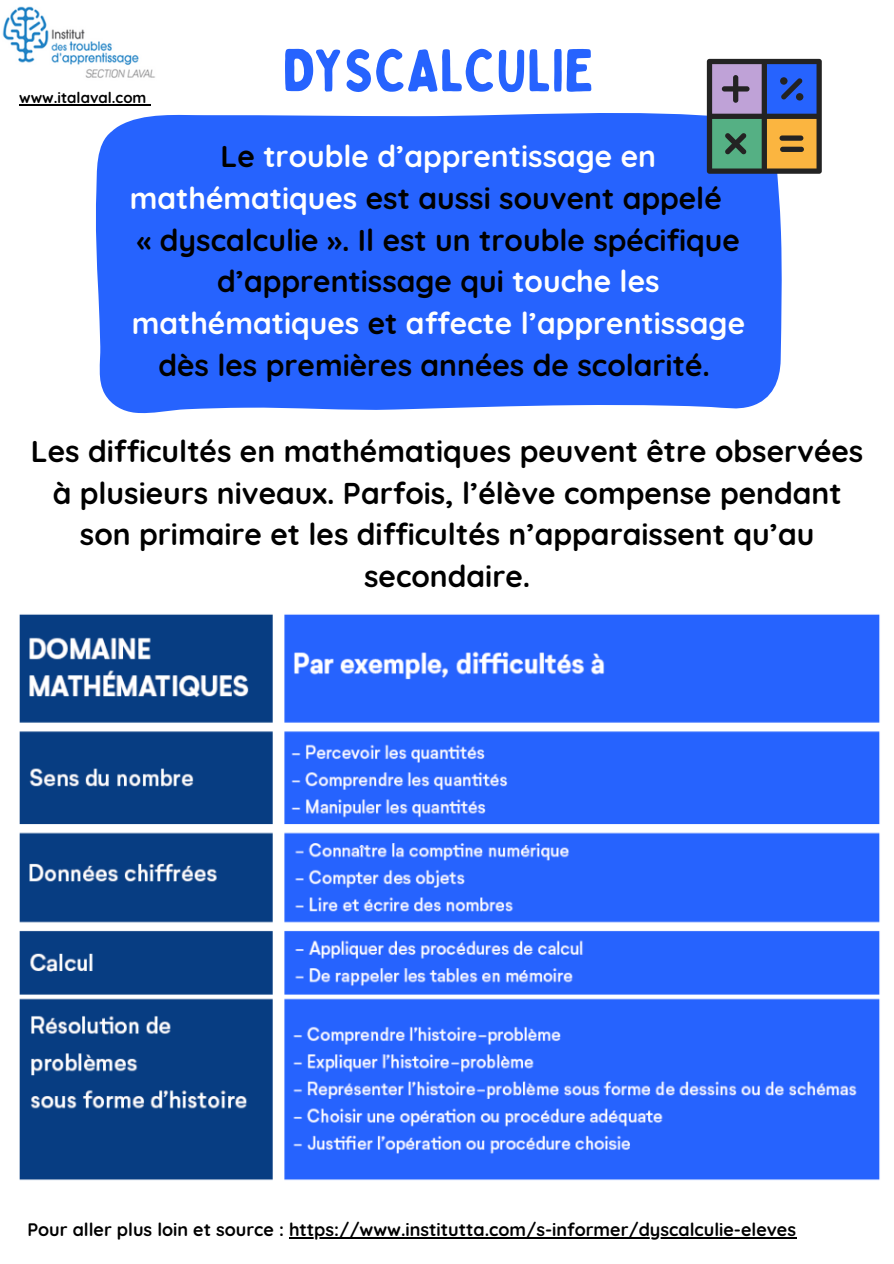
<style>
.page{position:relative;width:894px;height:1264px;background:#fff}
.page>*{position:absolute;margin:0;border:0;box-sizing:border-box;transform-origin:0 0}
.t1{font:59.7px "Bobby Jones Soft";color:#2663fe}
.t2{font:700 30px/41.7px "Quicksand";color:#000;text-align:center}
.t3{font:700 30px "Quicksand";color:#fff}
.t4{font:700 18px "Quicksand";color:#000}
.t5{font:700 15px "Quicksand";color:#000}
.s1{color:#000}
.s2{color:#fff}
</style>
<div class="page">
<img style="left:2px;top:6px;width:153px;height:72px">
<div style="left:96px;top:113px;width:686px;height:301px;background:#2663fe"></div>
<img style="left:19px;top:614px;width:860px;height:567px">
<svg style="left:706px;top:59px;width:115px;height:115px;background:#6b747c"></svg>
<hr style="left:289px;top:1237px;width:506px;height:1px;background:#000">
<hr style="left:19px;top:104px;width:127px;height:1px;background:#000">
<p class="t5" style="left:19px;top:88px;width:129px">www.italaval.com</p>
<p class="t1" style="left:282px;top:33px;width:313px">DYSCALCULIE</p>
<p class="t3" style="left:220px;top:137px;width:437px"><span class="s1">Le</span> trouble d’apprentissage en</p>
<p class="t2" style="left:130px;top:177px;width:593px"><span class="s2">mathématiques</span> est aussi souvent appelé</p>
<p class="t2" style="left:137px;top:218px;width:604px">« dyscalculie ». Il est un trouble spécifique</p>
<p class="t2" style="left:217px;top:260px;width:444px">d’apprentissage qui <span class="s2">touche les</span></p>
<p class="t3" style="left:132px;top:304px;width:614px">mathématiques <span class="s1">et</span> affecte l’apprentissage</p>
<p class="t2" style="left:158px;top:343px;width:553px">dès les premières années de scolarité.</p>
<p class="t2" style="left:31px;top:430px;width:833px">Les difficultés en mathématiques peuvent être observées à plusieurs niveaux. Parfois, l’élève compense pendant son primaire et les difficultés n’apparaissent qu’au secondaire.</p>
<p class="t4" style="left:27px;top:1218px;width:770px">Pour aller plus loin et source : https://www.institutta.com/s-informer/dyscalculie-eleves</p>
</div>
